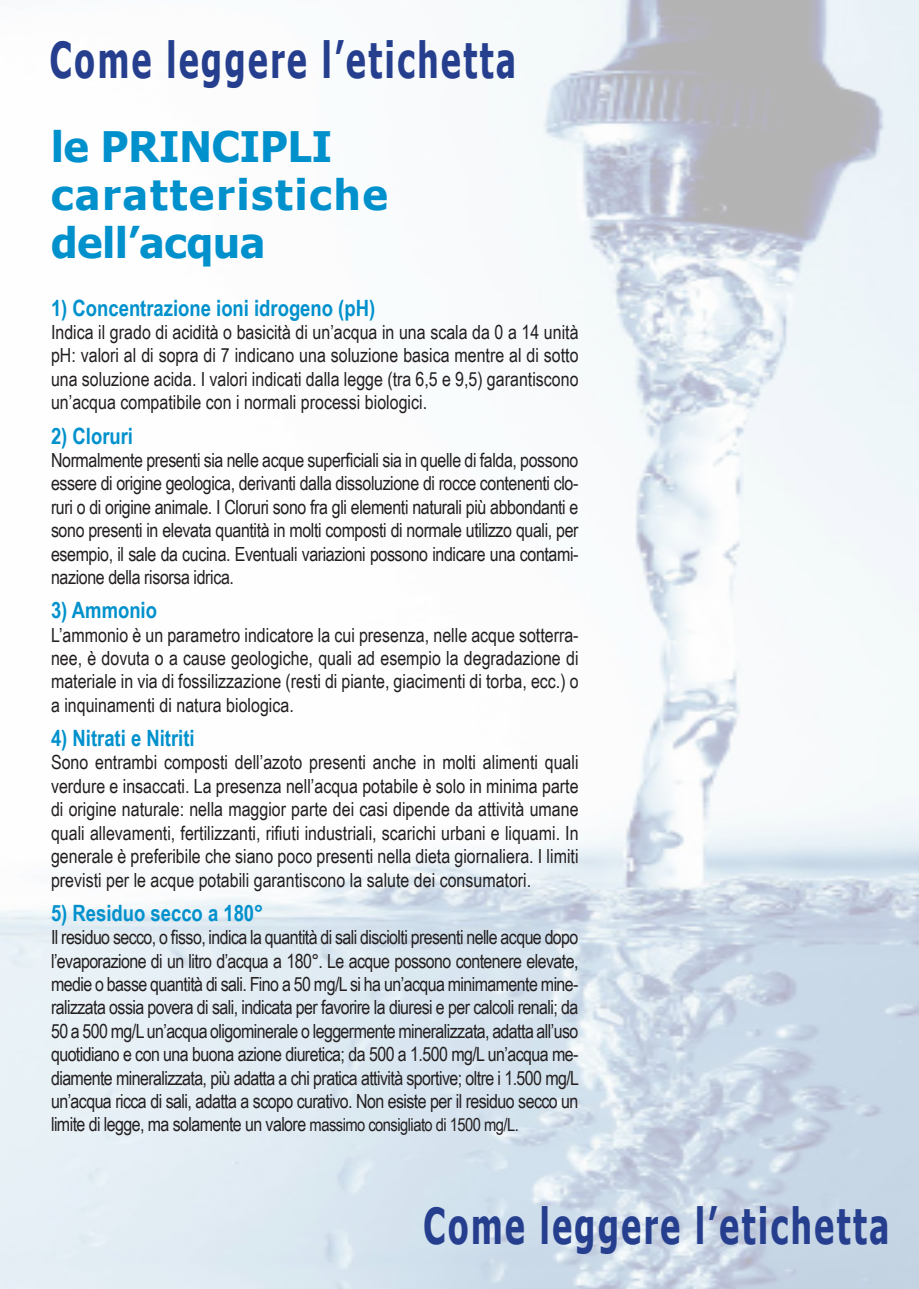
<style>
.page{position:relative;width:919px;height:1289px;background:#fff}
.page>*{position:absolute;margin:0;border:0;box-sizing:border-box;transform-origin:0 0}
.t1{font:700 49.5px "Tahoma";letter-spacing:.08em;color:#253f8e;scale:.67 1}
.t2{font:700 42px/48px "Tahoma";color:#0091cd}
.t3{font:700 22.5px "Arial Narrow";color:#0091cd}
.t4{font:19.5px/23.4px "Arial Narrow";color:#231f20;text-align:justify}
.s1{font-size:18px}
</style>
<div class="page">
<img style="left:0;top:0;width:918px;height:1288px">
<p class="t1" style="left:50px;top:26px;width:697px">Come leggere l’etichetta</p>
<p class="t2" style="left:51px;top:120px;width:338px">le PRINCIPLI caratteristiche dell’acqua</p>
<p class="t3" style="left:51px;top:291px;width:325px">1) Concentrazione ioni idrogeno (pH)</p>
<p class="t4" style="left:51px;top:320px;width:529px">Indica il grado di acidità o basicità di un’acqua in una scala da 0 a 14 unità pH: valori al di sopra di 7 indicano una soluzione basica mentre al di sotto una soluzione acida. I valori indicati dalla legge (tra 6,5 e 9,5) garantiscono un’acqua compatibile con i normali processi biologici.</p>
<p class="t3" style="left:51px;top:418px;width:84px">2) Cloruri</p>
<p class="t4" style="left:51px;top:447px;width:529px">Normalmente presenti sia nelle acque superficiali sia in quelle di falda, possono essere di origine geologica, derivanti dalla dissoluzione di rocce contenenti clo&shy;ruri o di origine animale. I Cloruri sono fra gli elementi naturali più abbondanti e sono presenti in elevata quantità in molti composti di normale utilizzo quali, per esempio, il sale da cucina. Eventuali variazioni possono indicare una contami&shy;nazione della risorsa idrica.</p>
<p class="t3" style="left:51px;top:593px;width:107px">3) Ammonio</p>
<p class="t4" style="left:51px;top:622px;width:529px">L’ammonio è un parametro indicatore la cui presenza, nelle acque sotterra&shy;nee, è dovuta o a cause geologiche, quali ad esempio la degradazione di materiale in via di fossilizzazione (resti di piante, giacimenti di torba, ecc.) o a inquinamenti di natura biologica.</p>
<p class="t3" style="left:51px;top:721px;width:145px">4) Nitrati e Nitriti</p>
<p class="t4" style="left:51px;top:750px;width:529px">Sono entrambi composti dell’azoto presenti anche in molti alimenti quali verdure e insaccati. La presenza nell’acqua potabile è solo in minima parte di origine naturale: nella maggior parte dei casi dipende da attività umane quali allevamenti, fertilizzanti, rifiuti industriali, scarichi urbani e liquami. In generale è preferibile che siano poco presenti nella dieta giornaliera. I limiti previsti per le acque potabili garantiscono la salute dei consumatori.</p>
<p class="t3" style="left:51px;top:895px;width:214px">5) Residuo secco a 180°</p>
<p class="t4" style="left:51px;top:924px;width:529px">Il residuo secco, o fisso, indica la quantità di sali disciolti presenti nelle acque dopo l’evaporazione di un litro d’acqua a 180°. Le acque possono contenere elevate, medie o basse quantità di sali. Fino a 50 mg/L si ha un’acqua minimamente mine&shy;ralizzata ossia povera di sali, indicata per favorire la diuresi e per calcoli renali; da 50 a 500 mg/L un’acqua oligominerale o leggermente mineralizzata, adatta all’uso quotidiano e con una buona azione diuretica; da 500 a 1.500 mg/L un’acqua me&shy;diamente mineralizzata, più adatta a chi pratica attività sportive; oltre i 1.500 mg/L un’acqua ricca di sali, adatta a scopo curativo. Non esiste per il residuo secco un limite di legge, ma solamente un valore <span class="s1">massimo consigliato di 1500 mg/L.</span></p>
<p class="t1" style="left:423px;top:1191px;width:697px">Come leggere l’etichetta</p>
</div>
